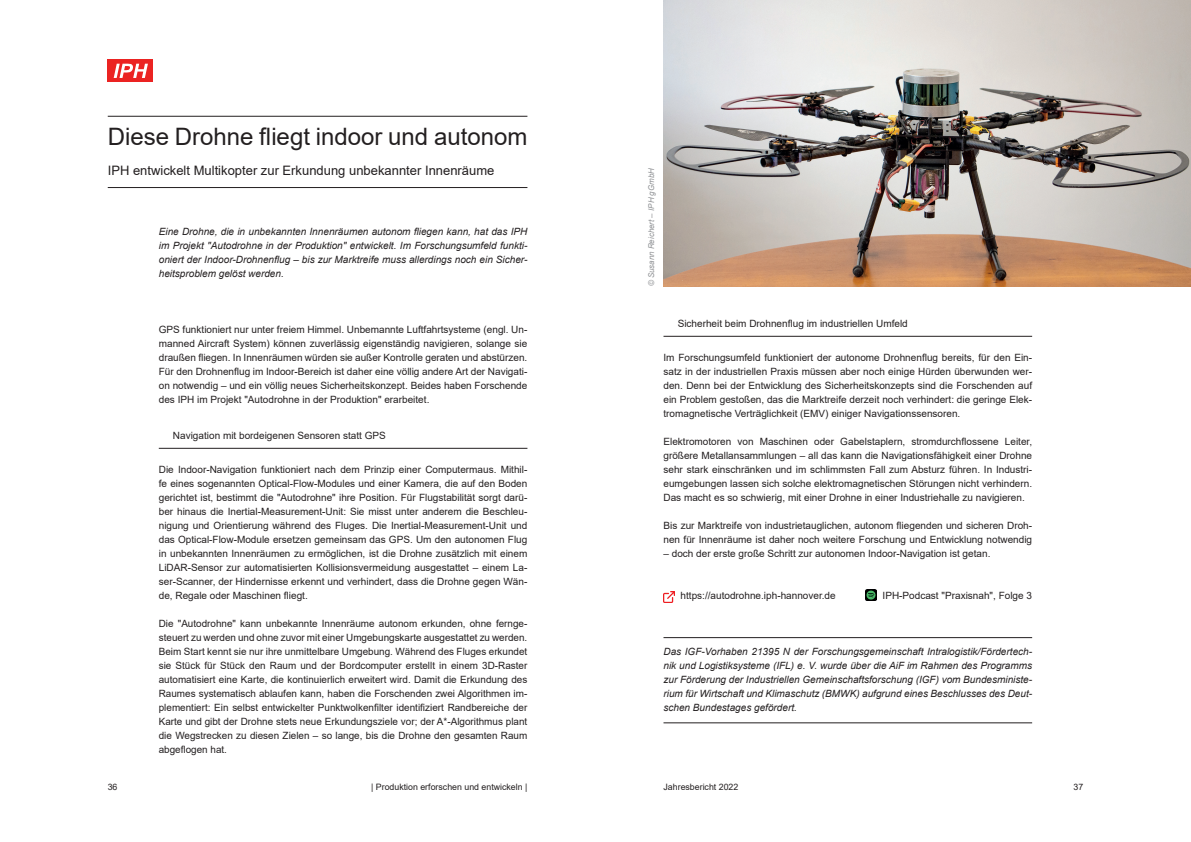
<style>
.page{position:relative;width:1191px;height:842px;background:#fff}
.page>*{position:absolute;margin:0;border:0;box-sizing:border-box;transform-origin:0 0}
.t1{font:24px "Arial";color:#231f20}
.t2{font:13px "Arial";color:#231f20}
.t3{font:10px/14px "Arial";color:#231f20;text-align:justify}
.t4{font:italic 10px/14px "Arial";color:#231f20;text-align:justify}
.t5{font:8.8px "Arial";color:#231f20}
.t6{font:italic 8px "Arial";color:#939598}
</style>
<div class="page">
<div style="left:108px;top:60px;width:45px;height:22px;background:#eb2322"></div>
<svg style="left:114px;top:64px;width:34px;height:14px"></svg>
<img style="left:663px;top:0;width:528px;height:286px">
<hr style="left:663px;top:336px;width:369px;height:1px;background:#231f20">
<hr style="left:663px;top:637px;width:369px;height:1px;background:#231f20">
<hr style="left:663px;top:723px;width:369px;height:1px;background:#231f20">
<hr style="left:159px;top:448px;width:368px;height:1px;background:#231f20">
<hr style="left:108px;top:116px;width:419px;height:1px;background:#231f20">
<hr style="left:108px;top:187px;width:419px;height:1px;background:#231f20">
<svg style="left:865px;top:589px;width:12px;height:12px"></svg>
<svg style="left:663px;top:591px;width:12px;height:11px"></svg>
<h1 class="t1" style="left:108px;top:120px;width:421px">Diese Drohne fliegt indoor und autonom</h1>
<h2 class="t2" style="left:108px;top:161px;width:388px">IPH entwickelt Multikopter zur Erkundung unbekannter Innenräume</h2>
<p class="t6" style="left:646px;top:286px;width:120px;rotate:-90deg">© Susann Reichert – IPH gGmbH</p>
<p class="t4" style="left:159px;top:225px;width:370px">Eine Drohne, die in unbekannten Innenräumen autonom fliegen kann, hat das IPH im Projekt "Autodrohne in der Produktion" entwickelt. Im Forschungsumfeld funkti&shy;oniert der Indoor-Drohnenflug – bis zur Marktreife muss allerdings noch ein Sicher&shy;heitsproblem gelöst werden.</p>
<p class="t3" style="left:159px;top:323px;width:370px">GPS funktioniert nur unter freiem Himmel. Unbemannte Luftfahrtsysteme (engl. Un&shy;manned Aircraft System) können zuverlässig eigenständig navigieren, solange sie draußen fliegen. In Innenräumen würden sie außer Kontrolle geraten und abstürzen.<br>Für den Drohnenflug im Indoor-Bereich ist daher eine völlig andere Art der Navigati&shy;on notwendig – und ein völlig neues Sicherheitskonzept. Beides haben Forschende des IPH im Projekt "Autodrohne in der Produktion" erarbeitet.</p>
<p class="t3" style="left:173px;top:429px;width:214px">Navigation mit bordeigenen Sensoren statt GPS</p>
<p class="t3" style="left:159px;top:463px;width:370px">Die Indoor-Navigation funktioniert nach dem Prinzip einer Computermaus. Mithil&shy;fe eines sogenannten Optical-Flow-Modules und einer Kamera, die auf den Boden gerichtet ist, bestimmt die "Autodrohne" ihre Position. Für Flugstabilität sorgt darü&shy;ber hinaus die Inertial-Measurement-Unit: Sie misst unter anderem die Beschleu&shy;nigung und Orientierung während des Fluges. Die Inertial-Measurement-Unit und das Optical-Flow-Module ersetzen gemeinsam das GPS. Um den autonomen Flug in unbekannten Innenräumen zu ermöglichen, ist die Drohne zusätzlich mit einem LiDAR-Sensor zur automatisierten Kollisionsvermeidung ausgestattet – einem La&shy;ser-Scanner, der Hindernisse erkennt und verhindert, dass die Drohne gegen Wän&shy;de, Regale oder Maschinen fliegt.</p>
<p class="t3" style="left:159px;top:617px;width:370px">Die "Autodrohne" kann unbekannte Innenräume autonom erkunden, ohne fernge&shy;steuert zu werden und ohne zuvor mit einer Umgebungskarte ausgestattet zu werden.<br>Beim Start kennt sie nur ihre unmittelbare Umgebung. Während des Fluges erkundet sie Stück für Stück den Raum und der Bordcomputer erstellt in einem 3D-Raster automatisiert eine Karte, die kontinuierlich erweitert wird. Damit die Erkundung des Raumes systematisch ablaufen kann, haben die Forschenden zwei Algorithmen im&shy;plementiert: Ein selbst entwickelter Punktwolkenfilter identifiziert Randbereiche der Karte und gibt der Drohne stets neue Erkundungsziele vor; der A*-Algorithmus plant die Wegstrecken zu diesen Zielen – so lange, bis die Drohne den gesamten Raum abgeflogen hat.</p>
<p class="t3" style="left:677px;top:317px;width:232px">Sicherheit beim Drohnenflug im industriellen Umfeld</p>
<p class="t3" style="left:663px;top:351px;width:370px">Im Forschungsumfeld funktioniert der autonome Drohnenflug bereits, für den Ein&shy;satz in der industriellen Praxis müssen aber noch einige Hürden überwunden wer&shy;den. Denn bei der Entwicklung des Sicherheitskonzepts sind die Forschenden auf ein Problem gestoßen, das die Marktreife derzeit noch verhindert: die geringe Elek&shy;tromagnetische Verträglichkeit (EMV) einiger Navigationssensoren.</p>
<p class="t3" style="left:663px;top:435px;width:370px">Elektromotoren von Maschinen oder Gabelstaplern, stromdurchflossene Leiter, größere Metallansammlungen – all das kann die Navigationsfähigkeit einer Drohne sehr stark einschränken und im schlimmsten Fall zum Absturz führen. In Industri&shy;eumgebungen lassen sich solche elektromagnetischen Störungen nicht verhindern.<br>Das macht es so schwierig, mit einer Drohne in einer Industriehalle zu navigieren.</p>
<p class="t3" style="left:663px;top:519px;width:370px">Bis zur Marktreife von industrietauglichen, autonom fliegenden und sicheren Droh&shy;nen für Innenräume ist daher noch weitere Forschung und Entwicklung notwendig</p>
<p class="t3" style="left:663px;top:547px;width:328px">– doch der erste große Schritt zur autonomen Indoor-Navigation ist getan.</p>
<p class="t3" style="left:680px;top:589px;width:157px">https://autodrohne.iph-hannover.de</p>
<p class="t3" style="left:882px;top:589px;width:151px">IPH-Podcast "Praxisnah", Folge 3</p>
<p class="t4" style="left:663px;top:645px;width:370px">Das IGF-Vorhaben 21395 N der Forschungsgemeinschaft Intralogistik/Fördertech&shy;nik und Logistiksysteme (IFL) e. V. wurde über die AiF im Rahmen des Programms zur Förderung der Industriellen Gemeinschaftsforschung (IGF) vom Bundesministe&shy;rium für Wirtschaft und Klimaschutz (BMWK) aufgrund eines Beschlusses des Deut&shy;schen Bundestages gefördert.</p>
<p class="t5" style="left:108px;top:781px;width:11px">36</p>
<p class="t5" style="left:371px;top:781px;width:158px">| Produktion erforschen und entwickeln |</p>
<p class="t5" style="left:663px;top:781px;width:76px">Jahresbericht 2022</p>
<p class="t5" style="left:1073px;top:781px;width:11px">37</p>
</div>
